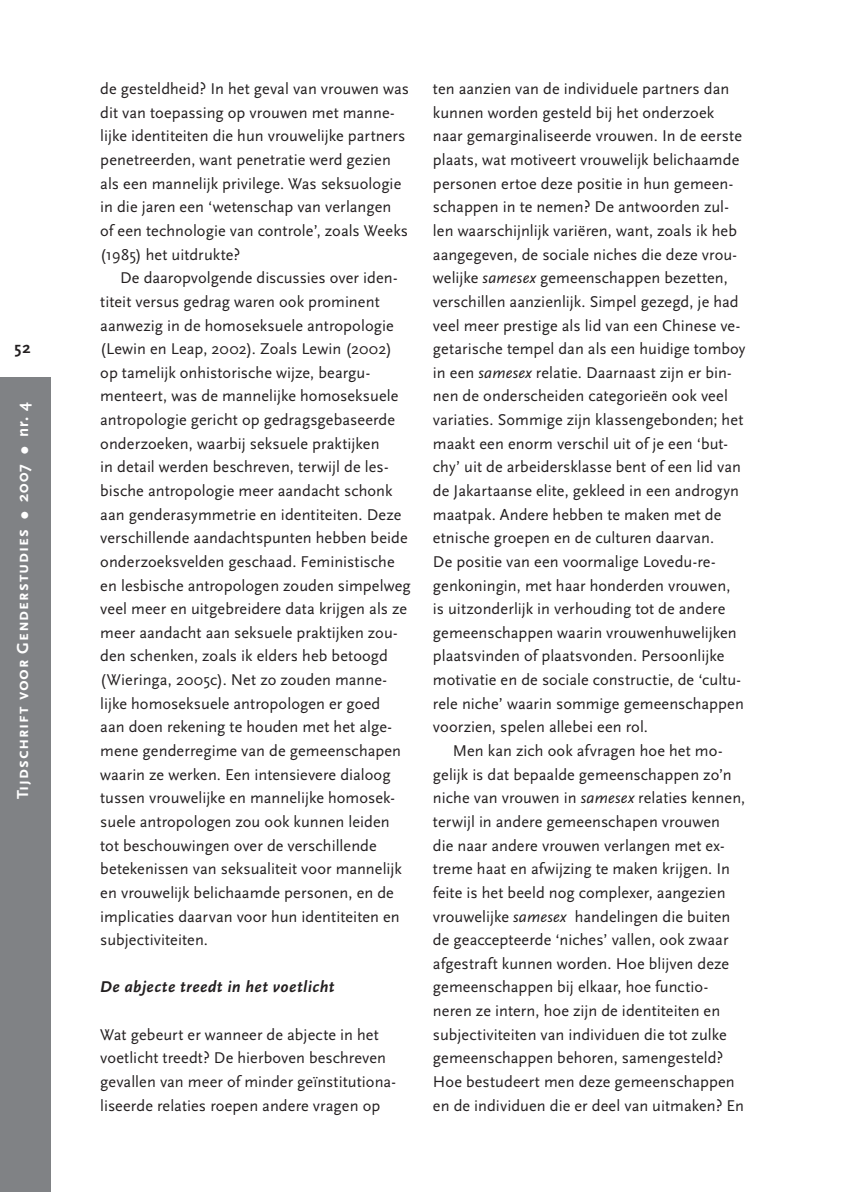
<style>
.page{position:relative;width:844px;height:1192px;background:#fff}
.page>*{position:absolute;margin:0;border:0;box-sizing:border-box;transform-origin:0 0}
.t1{font:700 16.62px "Scala Sans Caps";letter-spacing:.05em;color:#fff}
.t2{font:700 16.62px "Scala Sans";color:#231f20}
.t3{font:16.28px/23.6px "Scala Sans";letter-spacing:.005em;color:#231f20}
.t4{font:italic 700 16.28px "Scala Sans";letter-spacing:.03em;color:#231f20}
.s1{font-family:"Scala Sans"}
.s2{font-style:italic}
</style>
<div class="page">
<div style="left:0;top:378px;width:51px;height:813px;background:#808285"></div>
<p class="t2" style="left:15px;top:338px;width:18px">52</p>
<p class="t1" style="left:13px;top:799px;width:398px;rotate:-90deg">Tijdschrift voor Genderstudies ● <span class="s1">2007</span> ● <span class="s1">nr. 4</span></p>
<p class="t3" style="left:100px;top:77px;width:310px">de gesteldheid? In het geval van vrouwen was dit van toepassing op vrouwen met manne&shy;lijke identiteiten die hun vrouwelijke partners penetreerden, want penetratie werd gezien als een mannelijk privilege. Was seksuologie in die jaren een ‘wetenschap van verlangen<br>of een technologie van controle’, zoals Weeks (1985) het uitdrukte?</p>
<p class="t3" style="left:100px;top:266px;width:312px;text-indent:20px">De daaropvolgende discussies over iden&shy;titeit versus gedrag waren ook prominent aanwezig in de homoseksuele antropologie (Lewin en Leap, 2002). Zoals Lewin (2002) op tamelijk onhistorische wijze, beargu&shy;menteert, was de mannelijke homoseksuele antropologie gericht op gedragsgebaseerde onderzoeken, waarbij seksuele praktijken<br>in detail werden beschreven, terwijl de les&shy;bische antropologie meer aandacht schonk aan genderasymmetrie en identiteiten. Deze verschillende aandachtspunten hebben beide onderzoeksvelden geschaad. Feministische en lesbische antropologen zouden simpelweg veel meer en uitgebreidere data krijgen als ze meer aandacht aan seksuele praktijken zou&shy;den schenken, zoals ik elders heb betoogd (Wieringa, 2005c). Net zo zouden manne&shy;lijke homoseksuele antropologen er goed<br>aan doen rekening te houden met het alge&shy;mene genderregime van de gemeenschapen waarin ze werken. Een intensievere dialoog tussen vrouwelijke en mannelijke homosek&shy;suele antropologen zou ook kunnen leiden tot beschouwingen over de verschillende betekenissen van seksualiteit voor mannelijk en vrouwelijk belichaamde personen, en de implicaties daarvan voor hun identiteiten en subjectiviteiten.</p>
<p class="t4" style="left:100px;top:978px;width:235px">De abjecte treedt in het voetlicht</p>
<p class="t3" style="left:100px;top:1022px;width:297px">Wat gebeurt er wanneer de abjecte in het voetlicht treedt? De hierboven beschreven gevallen van meer of minder geïnstitutiona&shy;liseerde relaties roepen andere vragen op</p>
<p class="t3" style="left:433px;top:77px;width:314px">ten aanzien van de individuele partners dan kunnen worden gesteld bij het onderzoek naar gemarginaliseerde vrouwen. In de eerste plaats, wat motiveert vrouwelijk belichaamde personen ertoe deze positie in hun gemeen&shy;schappen in te nemen? De antwoorden zul&shy;len waarschijnlijk variëren, want, zoals ik heb aangegeven, de sociale niches die deze vrou&shy;welijke <span class="s2">samesex</span> gemeenschappen bezetten, verschillen aanzienlijk. Simpel gezegd, je had veel meer prestige als lid van een Chinese ve&shy;getarische tempel dan als een huidige tomboy in een <span class="s2">samesex</span> relatie. Daarnaast zijn er bin&shy;nen de onderscheiden categorieën ook veel variaties. Sommige zijn klassengebonden; het maakt een enorm verschil uit of je een ‘but&shy;chy’ uit de arbeidersklasse bent of een lid van de Jakartaanse elite, gekleed in een androgyn maatpak. Andere hebben te maken met de etnische groepen en de culturen daarvan.<br>De positie van een voormalige Lovedu-re&shy;genkoningin, met haar honderden vrouwen, is uitzonderlijk in verhouding tot de andere gemeenschappen waarin vrouwenhuwelijken plaatsvinden of plaatsvonden. Persoonlijke motivatie en de sociale constructie, de ‘cultu&shy;rele niche’ waarin sommige gemeenschappen voorzien, spelen allebei een rol.</p>
<p class="t3" style="left:433px;top:739px;width:314px;text-indent:20px">Men kan zich ook afvragen hoe het mo&shy;gelijk is dat bepaalde gemeenschappen zo’n niche van vrouwen in <span class="s2">samesex</span> relaties kennen, terwijl in andere gemeenschapen vrouwen<br>die naar andere vrouwen verlangen met ex&shy;treme haat en afwijzing te maken krijgen. In feite is het beeld nog complexer, aangezien vrouwelijke <span class="s2">samesex</span> handelingen die buiten de geaccepteerde ‘niches’ vallen, ook zwaar afgestraft kunnen worden. Hoe blijven deze gemeenschappen bij elkaar, hoe functio&shy;neren ze intern, hoe zijn de identiteiten en subjectiviteiten van individuen die tot zulke gemeenschappen behoren, samengesteld?<br>Hoe bestudeert men deze gemeenschappen en de individuen die er deel van uitmaken? En</p>
</div>
